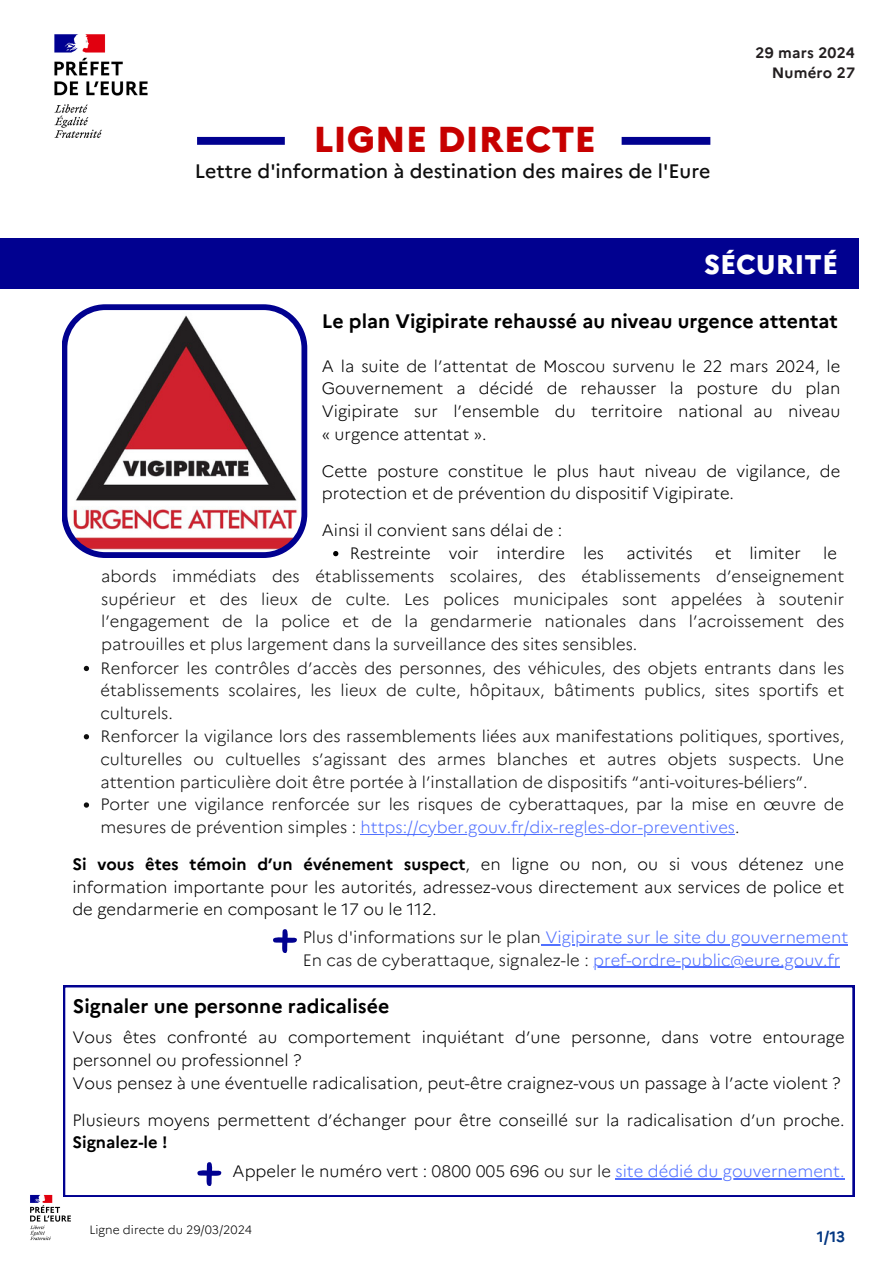
<style>
.page{position:relative;width:894px;height:1264px;background:#fff}
.page>*{position:absolute;margin:0;border:0;box-sizing:border-box;transform-origin:0 0}
.t1{font:800 36px "Marianne";color:#c70000}
.t2{font:800 27px "Marianne";color:#fefefe}
.t3{font:700 19.5px "Marianne";color:#000}
.t4{font:500 19.5px "Marianne";color:#0f0f0f}
.t5{font:300 16.5px/22.8px "Marianne";color:#0f0f0f;text-align:justify}
.t6{font:300 16.5px/22.8px "Marianne";color:#000}
.t7{font:300 16.5px "Marianne";color:#5271ff}
.t8{font:700 16.5px "Marianne";color:#000}
.t9{font:700 15px/20.2px "Marianne";letter-spacing:.015em;color:#231f20;text-align:right}
.t10{font:700 15px "Marianne";color:#033782}
.t11{font:300 12px "Marianne";color:#000}
.s1{color:#5271ff}
.s2{font-weight:300}
.s3{color:#0f0f0f}
.s4{color:#000}
</style>
<div class="page">
<img style="left:54px;top:34px;width:94px;height:104px">
<div style="left:197px;top:137px;width:88px;height:8px;background:#010190"></div>
<div style="left:621px;top:137px;width:89px;height:8px;background:#010190"></div>
<img style="left:30px;top:1194px;width:45px;height:47px">
<div style="left:0;top:238px;width:858px;height:50px;background:#010190"></div>
<svg style="left:62px;top:304px;width:245px;height:254px"></svg>
<svg style="left:63px;top:985px;width:791px;height:211px"></svg>
<svg style="left:197px;top:1161px;width:24px;height:25px"></svg>
<svg style="left:273px;top:929px;width:24px;height:24px"></svg>
<svg style="left:333px;top:551px;width:5px;height:5px"></svg>
<svg style="left:84px;top:666px;width:5px;height:5px"></svg>
<svg style="left:84px;top:734px;width:5px;height:5px"></svg>
<svg style="left:84px;top:802px;width:5px;height:5px"></svg>
<hr style="left:360px;top:834px;width:375px;height:1px;background:#5271ff">
<hr style="left:615px;top:1178px;width:229px;height:1px;background:#5271ff">
<hr style="left:540px;top:944px;width:82px;height:1px;background:#5271ff">
<hr style="left:622px;top:944px;width:226px;height:1px;background:#5271ff">
<hr style="left:593px;top:966px;width:247px;height:1px;background:#5271ff">
<h2 class="t1" style="left:313px;top:111px;width:284px">LIGNE DIRECTE</h2>
<h3 class="t4" style="left:195px;top:156px;width:517px">Lettre d'information à destination des maires de l'Eure</h3>
<p class="t9" style="left:755px;top:41px;width:101px">29 mars 2024<br>Numéro 27</p>
<h5 class="t2" style="left:704px;top:243px;width:135px">SÉCURITÉ</h5>
<h5 class="t3" style="left:321px;top:309px;width:517px">Le plan Vigipirate rehaussé au niveau urgence attentat</h5>
<h5 class="t6" style="left:321px;top:354px;width:520px;text-align:justify">A la suite de l’attentat de Moscou survenu le 22 mars 2024, le Gouvernement a décidé de rehausser la posture du plan Vigipirate sur l’ensemble du territoire national au niveau « urgence attentat ».</h5>
<p class="t6" style="left:321px;top:459px;width:520px">Cette posture constitue le plus haut niveau de vigilance, de protection et de prévention du dispositif Vigipirate.</p>
<h5 class="t6" style="left:321px;top:519px;width:242px">Ainsi il convient sans délai de :</h5>
<p class="t6" style="left:350px;top:541px;width:256px">Restreinte voir interdire les</p>
<p class="t6" style="left:626px;top:541px;width:68px">activités</p>
<p class="t6" style="left:714px;top:541px;width:87px">et limiter</p>
<p class="t6" style="left:822px;top:541px;width:15px">le</p>
<p class="t5" style="left:101px;top:564px;width:744px">abords immédiats des établissements scolaires, des établissements d’enseignement supérieur et des lieux de culte. Les polices municipales sont appelées à soutenir l’engagement de la police et de la gendarmerie nationales dans l’acroissement des patrouilles et plus largement dans la surveillance des sites sensibles.</p>
<p class="t5" style="left:100px;top:656px;width:745px">Renforcer les contrôles d’accès des personnes, des véhicules, des objets entrants dans les établissements scolaires, les lieux de culte, hôpitaux, bâtiments publics, sites sportifs et culturels.</p>
<p class="t5" style="left:100px;top:724px;width:745px">Renforcer la vigilance lors des rassemblements liées aux manifestations politiques, sportives, culturelles ou cultuelles s’agissant des armes blanches et autres objets suspects. Une attention particulière doit être portée à l’installation de dispositifs “anti-voitures-béliers”.</p>
<h5 class="t5" style="left:100px;top:793px;width:745px">Porter une vigilance renforcée sur les risques de cyberattaques, par la mise en œuvre de mesures de prévention simples : <span class="s1">https://cyber.gouv.fr/dix-regles-dor-preventives</span>.</h5>
<p class="t8" style="left:72px;top:853px;width:773px">Si vous êtes témoin d’un événement suspect<span class="s2">, en ligne ou non, ou si vous détenez une</span></p>
<h5 class="t6" style="left:72px;top:875px;width:773px">information importante pour les autorités, adressez-vous directement aux services de police et de gendarmerie en composant le 17 ou le 112.</h5>
<p class="t7" style="left:303px;top:927px;width:546px"><span class="s3">Plus d'informations sur le plan</span> Vigipirate sur le site du gouvernement</p>
<p class="t5" style="left:303px;top:948px;width:538px">En cas de cyberattaque, signalez-le : <span class="s1">pref-ordre-public@eure.gouv.fr</span></p>
<h4 class="t3" style="left:73px;top:994px;width:318px">Signaler une personne radicalisée</h4>
<p class="t6" style="left:72px;top:1025px;width:773px">Vous êtes confronté au comportement inquiétant d’une personne, dans votre entourage personnel ou professionnel ?<br>Vous pensez à une éventuelle radicalisation, peut-être craignez-vous un passage à l’acte violent ?</p>
<p class="t6" style="left:72px;top:1108px;width:773px">Plusieurs moyens permettent d’échanger pour être conseillé sur la radicalisation d’un proche.</p>
<p class="t8" style="left:72px;top:1132px;width:97px">Signalez-le !</p>
<h5 class="t7" style="left:232px;top:1161px;width:613px"><span class="s4">Appeler le numéro vert :</span> <span class="s3">0800 005 696 ou sur le</span> site dédié du gouvernement.</h5>
<h3 class="t11" style="left:89px;top:1222px;width:164px">Ligne directe du 29/03/2024</h3>
<h3 class="t10" style="left:816px;top:1227px;width:30px">1/13</h3>
</div>
